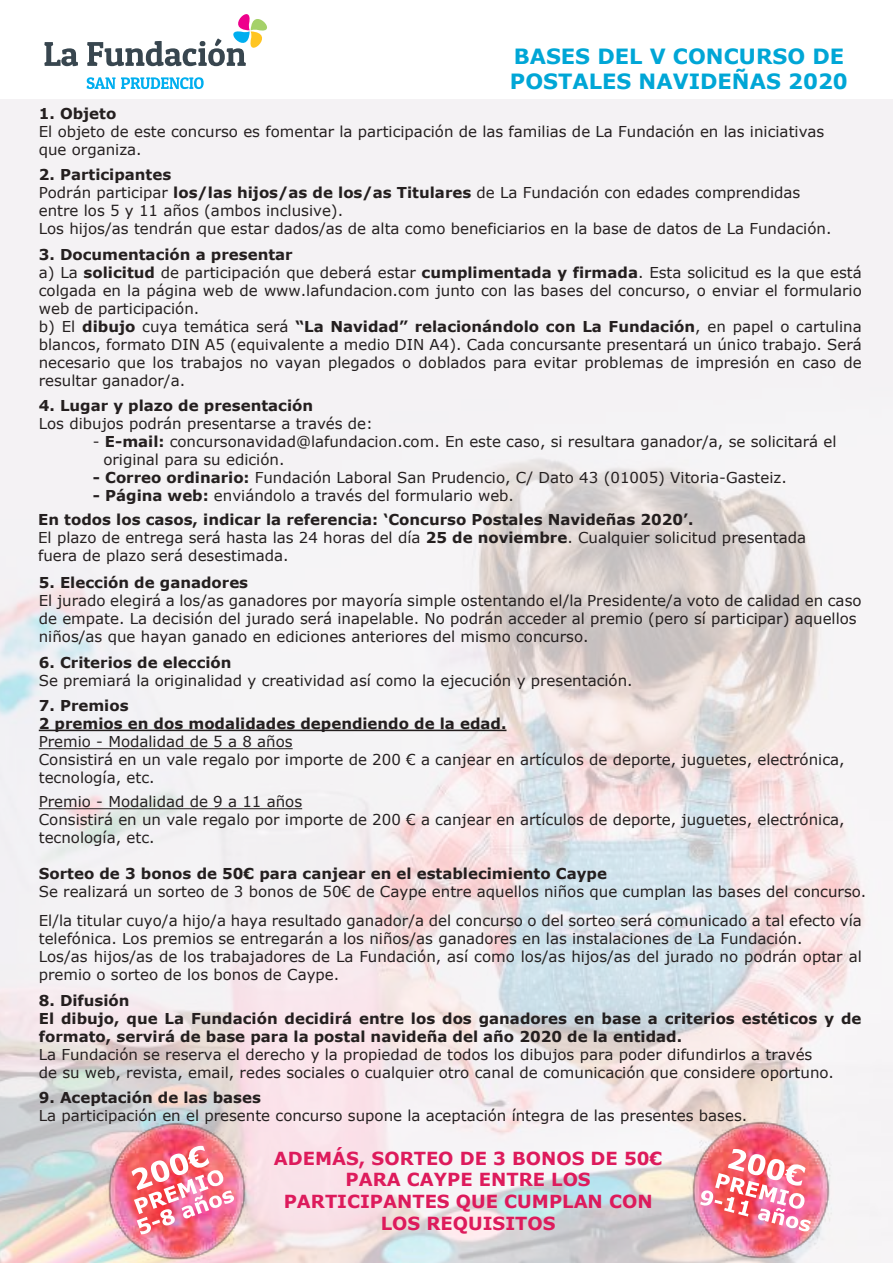
<style>
.page{position:relative;width:893px;height:1263px;background:#fff}
.page>*{position:absolute;margin:0;border:0;box-sizing:border-box;transform-origin:0 0}
.t1{font:700 21px/25.2px "Verdana";color:#00a6d6}
.t2{font:700 18px/21.6px "Verdana";color:#dd1b5c;text-align:center}
.t3{font:15px/18px "Verdana";color:#241f1f}
.t4{font:700 15px/18px "Verdana";color:#241f1f}
.s1{font-weight:700}
.s2{font-weight:400}
</style>
<div class="page">
<img style="left:0;top:100px;width:893px;height:1163px">
<svg style="left:87px;top:77px;width:117px;height:12px"></svg>
<svg style="left:44px;top:14px;width:223px;height:52px"></svg>
<img style="left:91px;top:1105px;width:172px;height:158px">
<img style="left:132px;top:1146px;width:102px;height:88px">
<img style="left:675px;top:1104px;width:171px;height:159px">
<img style="left:700px;top:1149px;width:111px;height:82px">
<hr style="left:39px;top:730px;width:467px;height:1px;background:#241f1f">
<hr style="left:39px;top:748px;width:254px;height:1px;background:#241f1f">
<hr style="left:39px;top:808px;width:263px;height:1px;background:#241f1f">
<h1 class="t1" style="left:510px;top:43px;width:339px">BASES DEL V CONCURSO DE<br>POSTALES NAVIDEÑAS 2020</h1>
<p class="t4" style="left:39px;top:104px;width:79px">1. Objeto</p>
<p class="t3" style="left:39px;top:122px;width:787px">El objeto de este concurso es fomentar la participación de las familias de La Fundación en las iniciativas que organiza.</p>
<p class="t3" style="left:39px;top:165px;width:794px"><span class="s1">2. Participantes<br></span>Podrán participar <span class="s1">los/las hijos/as de los/as Titulares</span> de La Fundación con edades comprendidas entre los 5 y 11 años (ambos inclusive).<br>Los hijos/as tendrán que estar dados/as de alta como beneficiarios en la base de datos de La Fundación.</p>
<p class="t3" style="left:39px;top:245px;width:825px"><span class="s1">3. Documentación a presentar<br></span>a) La <span class="s1">solicitud</span> de participación que deberá estar <span class="s1">cumplimentada y firmada</span>. Esta solicitud es la que está colgada en la página web de www.lafundacion.com junto con las bases del concurso, o enviar el formulario web de participación.<br>b) El <span class="s1">dibujo</span> cuya temática será <span class="s1">“La Navidad” relacionándolo con La Fundación</span>, en papel o cartulina blancos, formato DIN A5 (equivalente a medio DIN A4). Cada concursante presentará un único trabajo. Será necesario que los trabajos no vayan plegados o doblados para evitar problemas de impresión en caso de resultar ganador/a.</p>
<p class="t4" style="left:39px;top:396px;width:276px">4. Lugar y plazo de presentación</p>
<p class="t3" style="left:39px;top:415px;width:336px">Los dibujos podrán presentarse a través de:</p>
<p class="t3" style="left:103px;top:433px;width:735px;text-indent:-11px">- <span class="s1">E-mail:</span> concursonavidad@lafundacion.com. En este caso, si resultara ganador/a, se solicitará el original para su edición.</p>
<p class="t3" style="left:93px;top:469px;width:695px"><span class="s1">- Correo ordinario:</span> Fundación Laboral San Prudencio, C/ Dato 43 (01005) Vitoria-Gasteiz.</p>
<p class="t4" style="left:38px;top:483px;width:657px;line-height:24px;text-indent:55px">- Página web: <span class="s2">enviándolo a través del formulario web.<br></span>En todos los casos, indicar la referencia: ‘Concurso Postales Navideñas 2020’.</p>
<p class="t3" style="left:38px;top:529px;width:770px">El plazo de entrega será hasta las 24 horas del día <span class="s1">25 de noviembre</span>. Cualquier solicitud presentada fuera de plazo será desestimada.</p>
<p class="t4" style="left:39px;top:573px;width:211px">5. Elección de ganadores</p>
<p class="t3" style="left:39px;top:592px;width:824px">El jurado elegirá a los/as ganadores por mayoría simple ostentando el/la Presidente/a voto de calidad en caso de empate. La decisión del jurado será inapelable. No podrán acceder al premio (pero sí participar) aquellos niños/as que hayan ganado en ediciones anteriores del mismo concurso.</p>
<p class="t4" style="left:39px;top:653px;width:194px">6. Criterios de elección</p>
<p class="t3" style="left:39px;top:671px;width:595px">Se premiará la originalidad y creatividad así como la ejecución y presentación.</p>
<p class="t4" style="left:39px;top:697px;width:469px">7. Premios<br>2 premios en dos modalidades dependiendo de la edad.</p>
<p class="t3" style="left:39px;top:733px;width:807px">Premio - Modalidad de 5 a 8 años<br>Consistirá en un vale regalo por importe de 200 € a canjear en artículos de deporte, juguetes, electrónica, tecnología, etc.</p>
<p class="t3" style="left:39px;top:793px;width:807px">Premio - Modalidad de 9 a 11 años<br>Consistirá en un vale regalo por importe de 200 € a canjear en artículos de deporte, juguetes, electrónica, tecnología, etc.</p>
<p class="t4" style="left:39px;top:865px;width:570px">Sorteo de 3 bonos de 50€ para canjear en el establecimiento Caype</p>
<p class="t3" style="left:39px;top:877px;width:829px;line-height:28.5px">Se realizará un sorteo de 3 bonos de 50€ de Caype entre aquellos niños que cumplan las bases del concurso.<br>El/la titular cuyo/a hijo/a haya resultado ganador/a del concurso o del sorteo será comunicado a tal efecto vía</p>
<p class="t3" style="left:39px;top:929px;width:824px">telefónica. Los premios se entregarán a los niños/as ganadores en las instalaciones de La Fundación.<br>Los/as hijos/as de los trabajadores de La Fundación, así como los/as hijos/as del jurado no podrán optar al premio o sorteo de los bonos de Caype.</p>
<p class="t4" style="left:39px;top:991px;width:824px">8. Difusión<br>El dibujo, que La Fundación decidirá entre los dos ganadores en base a criterios estéticos y de formato, servirá de base para la postal navideña del año 2020 de la entidad.</p>
<p class="t3" style="left:39px;top:1045px;width:797px">La Fundación se reserva el derecho y la propiedad de todos los dibujos para poder difundirlos a través de su web, revista, email, redes sociales o cualquier otro canal de comunicación que considere oportuno.</p>
<p class="t4" style="left:39px;top:1088px;width:224px">9. Aceptación de las bases</p>
<p class="t3" style="left:39px;top:1106px;width:710px">La participación en el presente concurso supone la aceptación íntegra de las presentes bases.</p>
<p class="t2" style="left:274px;top:1147px;width:390px">ADEMÁS, SORTEO DE 3 BONOS DE 50€<br>PARA CAYPE ENTRE LOS<br>PARTICIPANTES QUE CUMPLAN CON<br>LOS REQUISITOS</p>
</div>
